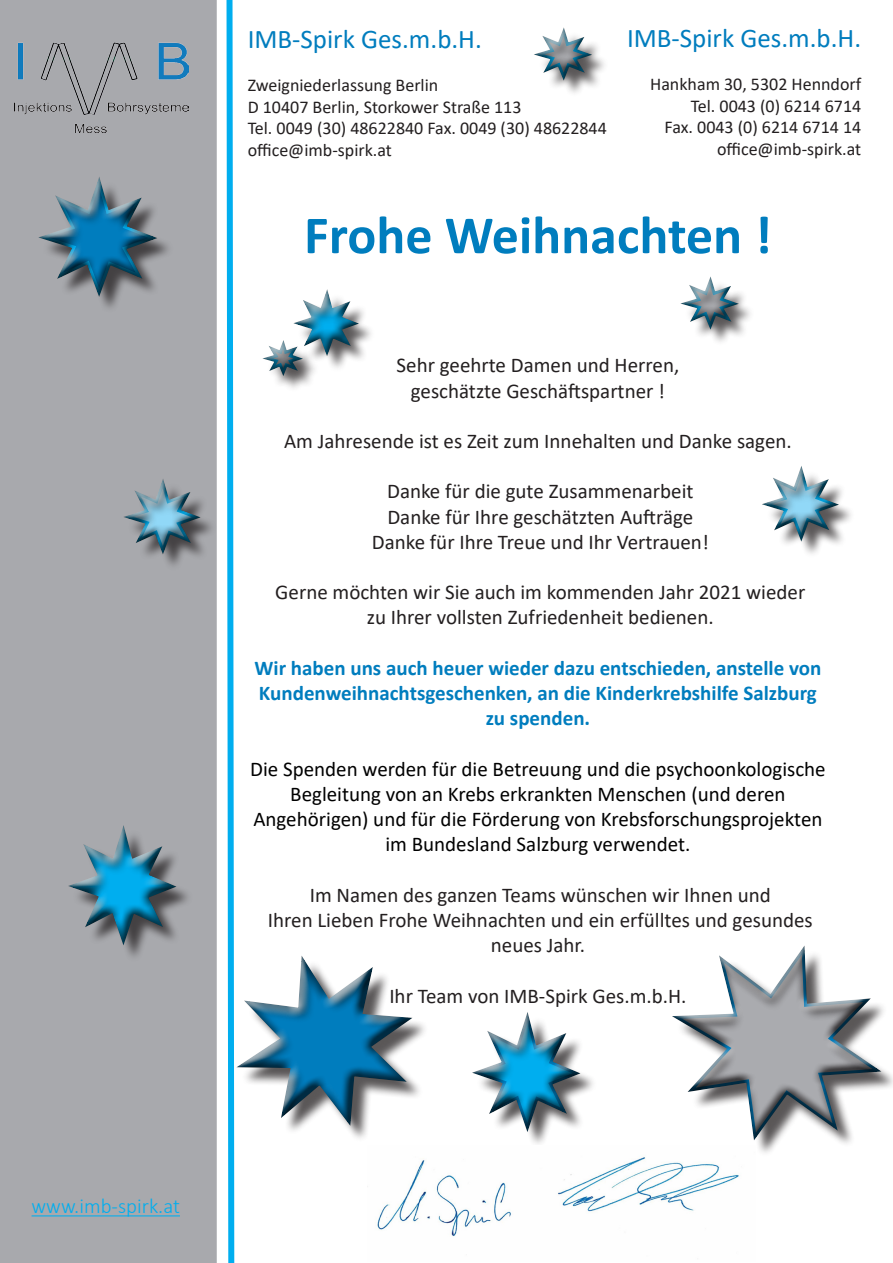
<style>
.page{position:relative;width:893px;height:1263px;background:#fff}
.page>*{position:absolute;margin:0;border:0;box-sizing:border-box;transform-origin:0 0}
.t1{font:700 54px "Calibri";color:#007dbe}
.t2{font:27px "Calibri";color:#007dbe}
.t3{font:21px/25.2px "Calibri";color:#231f20;text-align:center}
.t4{font:21px/25.2px "Calibri";color:#000;text-align:center}
.t5{font:700 21px/25.2px "Calibri";color:#007dbe;text-align:center}
.t6{font:300 21px "Calibri";color:#00aeef}
.t7{font:18px "Calibri";color:#231f20}
</style>
<div class="page">
<div style="left:1px;top:1px;width:215px;height:1261px;background:#a8a9ad"></div>
<div style="left:0;top:0;width:217px;height:1263px;border:2px solid #a8a9ad"></div>
<div style="left:476px;top:1016px;width:121px;height:133px;background:#231f20;opacity:.75"></div>
<div style="left:470px;top:1011px;width:111px;height:124px;background:#231f20;opacity:.75"></div>
<hr style="left:32px;top:1215px;width:148px;height:1px;background:#00aeef">
<svg style="left:214px;top:929px;width:211px;height:226px"></svg>
<div style="left:36px;top:175px;width:122px;height:124px;background:#231f20;opacity:.75"></div>
<div style="left:72px;top:829px;width:121px;height:133px;background:#231f20;opacity:.75"></div>
<div style="left:66px;top:824px;width:111px;height:124px;background:#231f20;opacity:.75"></div>
<div style="left:128px;top:483px;width:89px;height:88px;background:#231f20;opacity:.75"></div>
<div style="left:121px;top:477px;width:81px;height:79px;background:#231f20;opacity:.75"></div>
<div style="left:685px;top:280px;width:70px;height:67px;background:#231f20;opacity:.75"></div>
<div style="left:678px;top:275px;width:62px;height:57px;background:#231f20;opacity:.75"></div>
<div style="left:538px;top:31px;width:71px;height:67px;background:#231f20;opacity:.75"></div>
<div style="left:531px;top:26px;width:62px;height:57px;background:#231f20;opacity:.75"></div>
<svg style="left:223px;top:0;width:194px;height:1263px"></svg>
<div style="left:291px;top:288px;width:69px;height:70px;background:#231f20;opacity:.75"></div>
<svg style="left:672px;top:945px;width:221px;height:208px"></svg>
<img style="left:14px;top:43px;width:175px;height:90px">
<div style="left:766px;top:470px;width:90px;height:89px;background:#231f20;opacity:.75"></div>
<div style="left:759px;top:464px;width:81px;height:80px;background:#231f20;opacity:.75"></div>
<img style="left:368px;top:1146px;width:388px;height:115px">
<p class="t2" style="left:248px;top:20px;width:236px">IMB-Spirk Ges.m.b.H.</p>
<p class="t7" style="left:248px;top:73px;width:192px">Zweigniederlassung Berlin</p>
<p class="t7" style="left:248px;top:94px;width:275px">D 10407 Berlin, Storkower Straße 113</p>
<p class="t7" style="left:248px;top:116px;width:361px">Tel. 0049 (30) 48622840 Fax. 0049 (30) 48622844</p>
<p class="t7" style="left:248px;top:137px;width:146px">office@imb-spirk.at</p>
<p class="t2" style="left:627px;top:19px;width:236px">IMB-Spirk Ges.m.b.H.</p>
<p class="t7" style="left:650px;top:72px;width:213px">Hankham 30, 5302 Henndorf</p>
<p class="t7" style="left:691px;top:93px;width:172px">Tel. 0043 (0) 6214 6714</p>
<p class="t7" style="left:665px;top:115px;width:198px">Fax. 0043 (0) 6214 6714 14</p>
<p class="t7" style="left:717px;top:136px;width:146px">office@imb-spirk.at</p>
<p class="t1" style="left:304px;top:197px;width:469px">Frohe Weihnachten !</p>
<p class="t3" style="left:397px;top:352px;width:284px">Sehr geehrte Damen und Herren,</p>
<p class="t3" style="left:411px;top:378px;width:256px">geschätzte Geschäftspartner !</p>
<p class="t3" style="left:284px;top:428px;width:509px">Am Jahresende ist es Zeit zum Innehalten und Danke sagen.</p>
<p class="t3" style="left:387px;top:478px;width:308px">Danke für die gute Zusammenarbeit</p>
<p class="t3" style="left:387px;top:504px;width:307px">Danke für Ihre geschätzten Aufträge</p>
<p class="t3" style="left:372px;top:529px;width:339px">Danke für Ihre Treue und Ihr Vertrauen!</p>
<p class="t3" style="left:275px;top:579px;width:532px">Gerne möchten wir Sie auch im kommenden Jahr 2021 wieder</p>
<p class="t3" style="left:367px;top:604px;width:348px">zu Ihrer vollsten Zufriedenheit bedienen.</p>
<p class="t5" style="left:254px;top:655px;width:568px">Wir haben uns auch heuer wieder dazu entschieden, anstelle von<br>Kundenweihnachtsgeschenken, an die Kinderkrebshilfe Salzburg zu spenden.</p>
<p class="t4" style="left:250px;top:756px;width:577px">Die Spenden werden für die Betreuung und die psychoonkologische<br>Begleitung von an Krebs erkrankten Menschen (und deren</p>
<p class="t4" style="left:253px;top:806px;width:571px">Angehörigen) und für die Förderung von Krebsforschungsprojekten im Bundesland Salzburg verwendet.</p>
<p class="t3" style="left:310px;top:882px;width:463px">Im Namen des ganzen Teams wünschen wir Ihnen und</p>
<p class="t3" style="left:268px;top:907px;width:546px">Ihren Lieben Frohe Weihnachten und ein erfülltes und gesundes neues Jahr.</p>
<p class="t3" style="left:389px;top:982px;width:299px">Ihr Team von IMB-Spirk Ges.m.b.H.</p>
<p class="t6" style="left:32px;top:1193px;width:150px">www.imb-spirk.at</p>
</div>
